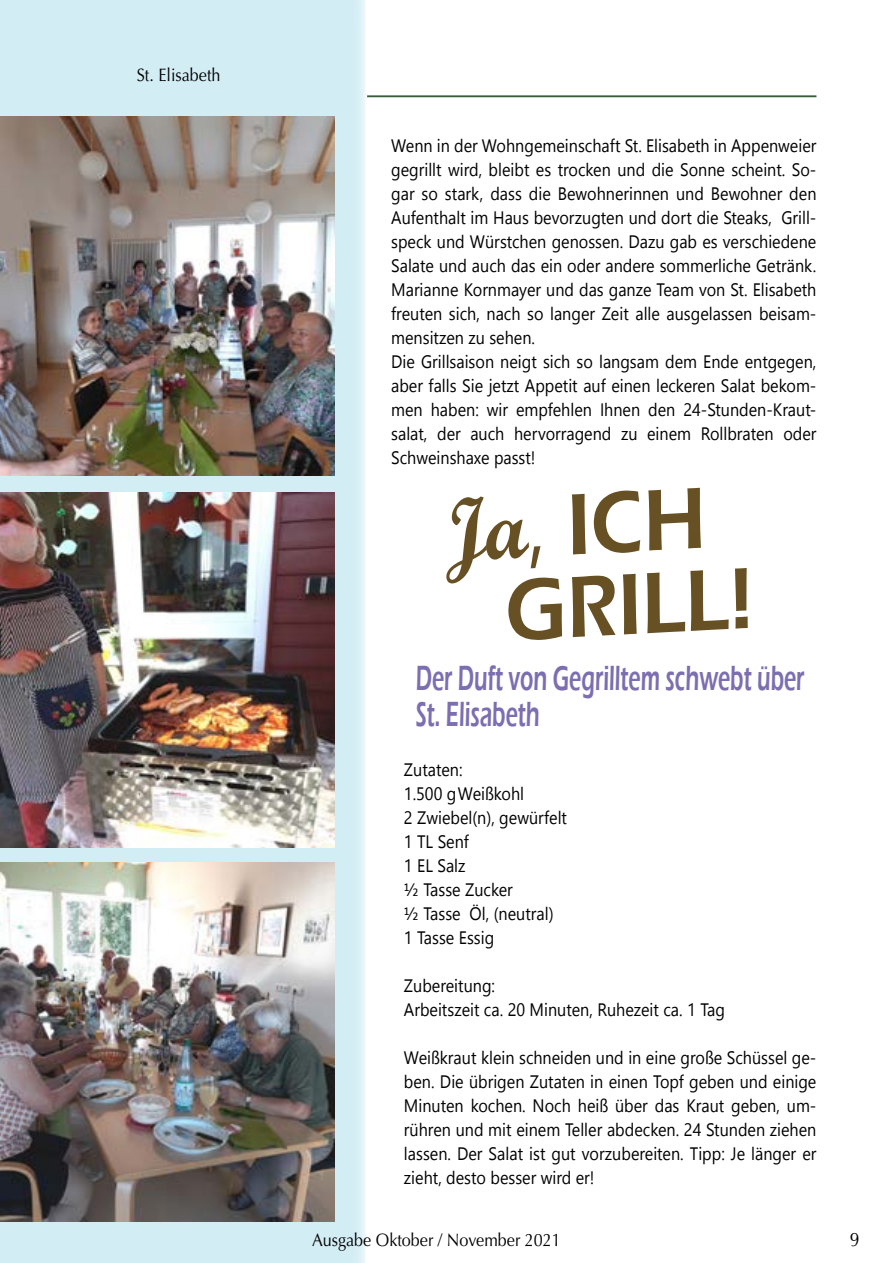
<style>
.page{position:relative;width:893px;height:1263px;background:#fff}
.page>*{position:absolute;margin:0;border:0;box-sizing:border-box;transform-origin:0 0}
.t1{font:600 90px/82.5px "Eras ITC";color:#675023;scale:.9 1}
.t2{font:600 36px/36px "Eras ITC";color:#7c6eb0;scale:.6 1}
.t3{font:19.5px "Optima LT Std";color:#000;scale:.9 1}
.t4{font:18px "Segoe UI Emoji";color:#000;scale:.9 1}
.t5{font:18px "Optima LT Std";color:#000;scale:.9 1}
.s1{font-family:"Script MT Bold";font-weight:400}
</style>
<div class="page">
<svg style="left:0;top:0;width:365px;height:1263px;fill:#d3edf5"></svg>
<img style="left:0;top:117px;width:334px;height:358px">
<img style="left:0;top:492px;width:334px;height:356px">
<img style="left:0;top:862px;width:334px;height:359px">
<hr style="left:367px;top:95px;width:449px;height:2px;background:#355e37">
<p class="t5" style="left:137px;top:64px;width:95px">St. Elisabeth</p>
<p class="t4" style="left:414px;top:134px;width:41px">■■ ■</p>
<p class="t4" style="left:615px;top:134px;width:61px">▼ ▼ ●▲</p>
<p class="t4" style="left:769px;top:134px;width:12px">■</p>
<p class="t4" style="left:428px;top:158px;width:16px">●●▼</p>
<p class="t4" style="left:498px;top:158px;width:90px">● ▼ ▲ ▼□</p>
<p class="t4" style="left:602px;top:158px;width:39px">■ ◆■</p>
<p class="t4" style="left:689px;top:158px;width:57px">□■■ ▲</p>
<p class="t4" style="left:767px;top:158px;width:49px">■▼ □</p>
<p class="t4" style="left:422px;top:182px;width:41px">▲□ ▲▼</p>
<p class="t4" style="left:587px;top:182px;width:121px">□■ ■■■ ◆■</p>
<p class="t4" style="left:807px;top:182px;width:12px">■</p>
<p class="t4" style="left:402px;top:206px;width:73px">◆ ■▼ ●▼</p>
<p class="t4" style="left:493px;top:206px;width:41px">★ ◆▲</p>
<p class="t4" style="left:552px;top:206px;width:107px">❖□ ◆▼■ ◆■</p>
<p class="t4" style="left:391px;top:230px;width:73px">▲ ◆■</p>
<p class="t4" style="left:485px;top:230px;width:32px">✓ ▲▼</p>
<p class="t4" style="left:537px;top:230px;width:93px">■ ■□▲▲ ■</p>
<p class="t4" style="left:711px;top:230px;width:47px">▲ ❖ ▲</p>
<p class="t4" style="left:799px;top:230px;width:12px">■</p>
<p class="t4" style="left:408px;top:254px;width:56px">● ▼ ◆■</p>
<p class="t4" style="left:480px;top:254px;width:109px">◆ ▲ ■ □</p>
<p class="t4" style="left:614px;top:254px;width:71px">■ ▲□</p>
<p class="t4" style="left:718px;top:254px;width:6px">●</p>
<p class="t4" style="left:699px;top:278px;width:86px">❖□■ ▼ ● ▲</p>
<p class="t4" style="left:410px;top:302px;width:52px">◆▼ ■ ▲</p>
<p class="t4" style="left:486px;top:302px;width:96px">■ ▲□ ● ■</p>
<p class="t4" style="left:623px;top:302px;width:33px">▼ ●●</p>
<p class="t4" style="left:675px;top:302px;width:88px">◆▲ ●▲▲■</p>
<p class="t4" style="left:414px;top:326px;width:93px">■▲▼ ■ ◆ ▲</p>
<p class="t4" style="left:522px;top:326px;width:12px">■</p>
<p class="t4" style="left:442px;top:350px;width:122px">●●▲ ▲□■ ■ ▼ ▲</p>
<p class="t4" style="left:577px;top:350px;width:68px">▲□ ●■▲</p>
<p class="t4" style="left:711px;top:350px;width:64px">■ ■▼</p>
<p class="t4" style="left:804px;top:350px;width:12px">■</p>
<p class="t4" style="left:442px;top:374px;width:18px">●●▲</p>
<p class="t4" style="left:563px;top:374px;width:44px">▼▼ ◆</p>
<p class="t4" style="left:624px;top:374px;width:42px">■ ■ ●</p>
<p class="t4" style="left:706px;top:374px;width:56px">■ ● ▼</p>
<p class="t4" style="left:414px;top:398px;width:12px">■</p>
<p class="t4" style="left:466px;top:398px;width:12px">■</p>
<p class="t4" style="left:570px;top:398px;width:79px">●■ ■■</p>
<p class="t4" style="left:666px;top:398px;width:113px">■ ✔ ▼◆■ ■</p>
<p class="t4" style="left:391px;top:422px;width:38px">▲●▼</p>
<p class="t4" style="left:593px;top:422px;width:86px">■ ◆ ■</p>
<p class="t4" style="left:710px;top:422px;width:21px">□●●</p>
<p class="t4" style="left:751px;top:422px;width:48px">▼ ■ □</p>
<p class="t4" style="left:512px;top:446px;width:23px">▲▲▼</p>
<h1 class="t1" style="left:499px;top:488px;width:278px;text-indent:-58px;rotate:-3deg"><span class="s1">Ja</span> ICH<br>GRILL!</h1>
<h2 class="t2" style="left:416px;top:660px;width:650px">Der Duft von Gegrilltem schwebt über<br>St. Elisabeth</h2>
<p class="t4" style="left:413px;top:758px;width:53px">◆▼▼■</p>
<p class="t4" style="left:438px;top:878px;width:52px">▲▲ ◆</p>
<p class="t4" style="left:529px;top:806px;width:44px">✓ ●▼</p>
<p class="t4" style="left:482px;top:902px;width:76px">● ■◆▼ ●</p>
<p class="t4" style="left:432px;top:926px;width:55px">▲▲ ▲▲</p>
<p class="t4" style="left:413px;top:974px;width:78px">◆ ▼◆■</p>
<p class="t4" style="left:442px;top:998px;width:43px">▼▲ ▼</p>
<p class="t4" style="left:548px;top:998px;width:77px">■◆▼ ■ ◆</p>
<p class="t4" style="left:462px;top:1046px;width:101px">◆▼ ●■ ▲ ■</p>
<p class="t4" style="left:582px;top:1046px;width:96px">■ ◆■ ■ ■</p>
<p class="t4" style="left:752px;top:1046px;width:41px">✓▲▲ ●</p>
<p class="t4" style="left:515px;top:1070px;width:173px">■ ◆▼▼■ ■ ■■ □</p>
<p class="t4" style="left:725px;top:1070px;width:38px">■ ◆■</p>
<p class="t4" style="left:785px;top:1070px;width:12px">■</p>
<p class="t4" style="left:422px;top:1094px;width:74px">■◆▼ ■ □</p>
<p class="t4" style="left:673px;top:1094px;width:59px">▲ ◆▼</p>
<p class="t4" style="left:410px;top:1118px;width:73px">✓ ■ ◆■</p>
<p class="t4" style="left:666px;top:1118px;width:111px">■ ✔ ▼◆■ ■</p>
<p class="t4" style="left:807px;top:1118px;width:12px">■</p>
<p class="t4" style="left:404px;top:1142px;width:50px">●▲▲■</p>
<p class="t4" style="left:505px;top:1142px;width:130px">● ▼ ▲▼ ◆▼ ❖□ ◆</p>
<p class="t4" style="left:433px;top:1166px;width:101px">▼ ▲▼□ ▲▲</p>
<p class="t5" style="left:312px;top:1229px;width:278px">Ausgabe Oktober / November 2021</p>
<p class="t3" style="left:850px;top:1228px;width:12px">9</p>
</div>
